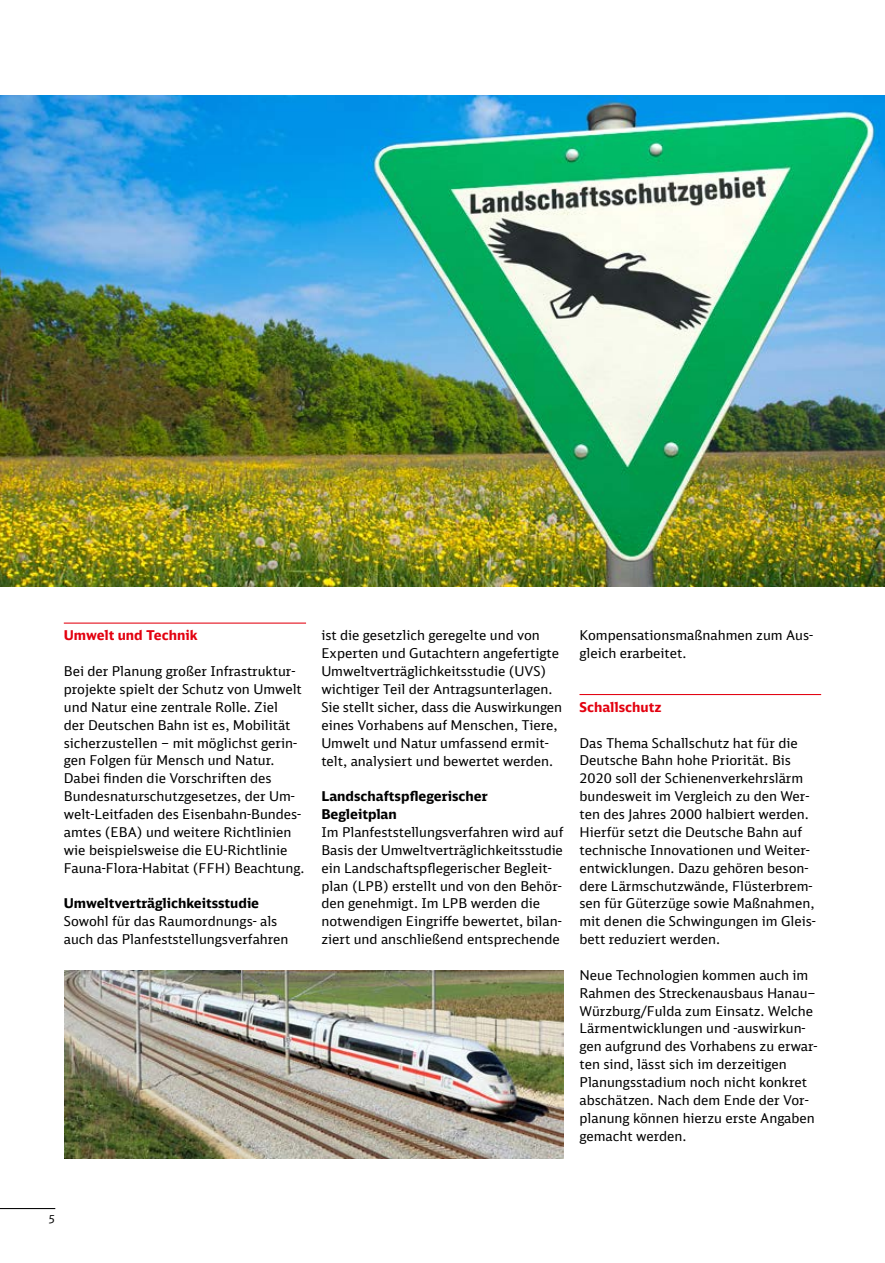
<style>
.page{position:relative;width:885px;height:1263px;background:#fff}
.page>*{position:absolute;margin:0;border:0;box-sizing:border-box;transform-origin:0 0}
.t1{font:13.5px/17.9px "DB Sans";color:#000}
.t2{font:700 13.5px/17.9px "DB Sans";color:#000}
.t3{font:700 13.5px "DB Sans";color:#e3000f}
.t4{font:11.25px "DB Sans";color:#000}
</style>
<div class="page">
<hr style="left:64px;top:623px;width:242px;height:1px;background:#e3000f">
<hr style="left:579px;top:694px;width:242px;height:1px;background:#e3000f">
<img style="left:0;top:96px;width:884px;height:491px">
<img style="left:64px;top:971px;width:499px;height:187px">
<hr style="left:0;top:1208px;width:55px;height:1px;background:#000">
<p class="t3" style="left:64px;top:627px;width:135px">Umwelt und Technik</p>
<p class="t1" style="left:64px;top:662px;width:242px">Bei der Planung großer Infrastruktur&shy;projekte spielt der Schutz von Umwelt und Natur eine zentrale Rolle. Ziel<br>der Deutschen Bahn ist es, Mobilität sicherzustellen – mit möglichst gerin&shy;gen Folgen für Mensch und Natur.<br>Dabei finden die Vorschriften des Bundesnaturschutzgesetzes, der Um&shy;welt-Leitfaden des Eisenbahn-Bundes&shy;amtes (EBA) und weitere Richtlinien wie beispielsweise die EU-Richtlinie Fauna-Flora-Habitat (FFH) Beachtung.</p>
<p class="t2" style="left:64px;top:894px;width:197px">Umweltverträglichkeitsstudie</p>
<p class="t1" style="left:64px;top:912px;width:226px">Sowohl für das Raumordnungs- als auch das Planfeststellungsverfahren</p>
<p class="t1" style="left:321px;top:626px;width:242px">ist die gesetzlich geregelte und von Experten und Gutachtern angefertigte Umweltverträglichkeitsstudie (UVS) wichtiger Teil der Antragsunterlagen.<br>Sie stellt sicher, dass die Auswirkungen eines Vorhabens auf Menschen, Tiere, Umwelt und Natur umfassend ermit&shy;telt, analysiert und bewertet werden.</p>
<p class="t2" style="left:321px;top:787px;width:168px">Landschaftspflegerischer<br>Begleitplan</p>
<p class="t1" style="left:321px;top:823px;width:243px">Im Planfeststellungsverfahren wird auf Basis der Umweltverträglichkeitsstudie ein Landschaftspflegerischer Begleit&shy;plan (LPB) erstellt und von den Behör&shy;den genehmigt. Im LPB werden die notwendigen Eingriffe bewertet, bilan&shy;ziert und anschließend entsprechende</p>
<p class="t1" style="left:579px;top:626px;width:235px">Kompensationsmaßnahmen zum Aus&shy;gleich erarbeitet.</p>
<p class="t3" style="left:579px;top:698px;width:83px">Schallschutz</p>
<p class="t1" style="left:579px;top:733px;width:238px">Das Thema Schallschutz hat für die Deutsche Bahn hohe Priorität. Bis 2020 soll der Schienenverkehrslärm bundesweit im Vergleich zu den Wer&shy;ten des Jahres 2000 halbiert werden.<br>Hierfür setzt die Deutsche Bahn auf technische Innovationen und Weiter&shy;entwicklungen. Dazu gehören beson&shy;dere Lärmschutzwände, Flüsterbrem&shy;sen für Güterzüge sowie Maßnahmen, mit denen die Schwingungen im Gleis&shy;bett reduziert werden.</p>
<p class="t1" style="left:579px;top:966px;width:239px">Neue Technologien kommen auch im Rahmen des Streckenausbaus Hanau– Würzburg/Fulda zum Einsatz. Welche Lärmentwicklungen und -auswirkun&shy;gen aufgrund des Vorhabens zu erwar&shy;ten sind, lässt sich im derzeitigen Planungsstadium noch nicht konkret abschätzen. Nach dem Ende der Vor&shy;planung können hierzu erste Angaben gemacht werden.</p>
<p class="t4" style="left:49px;top:1212px;width:8px">5</p>
</div>
